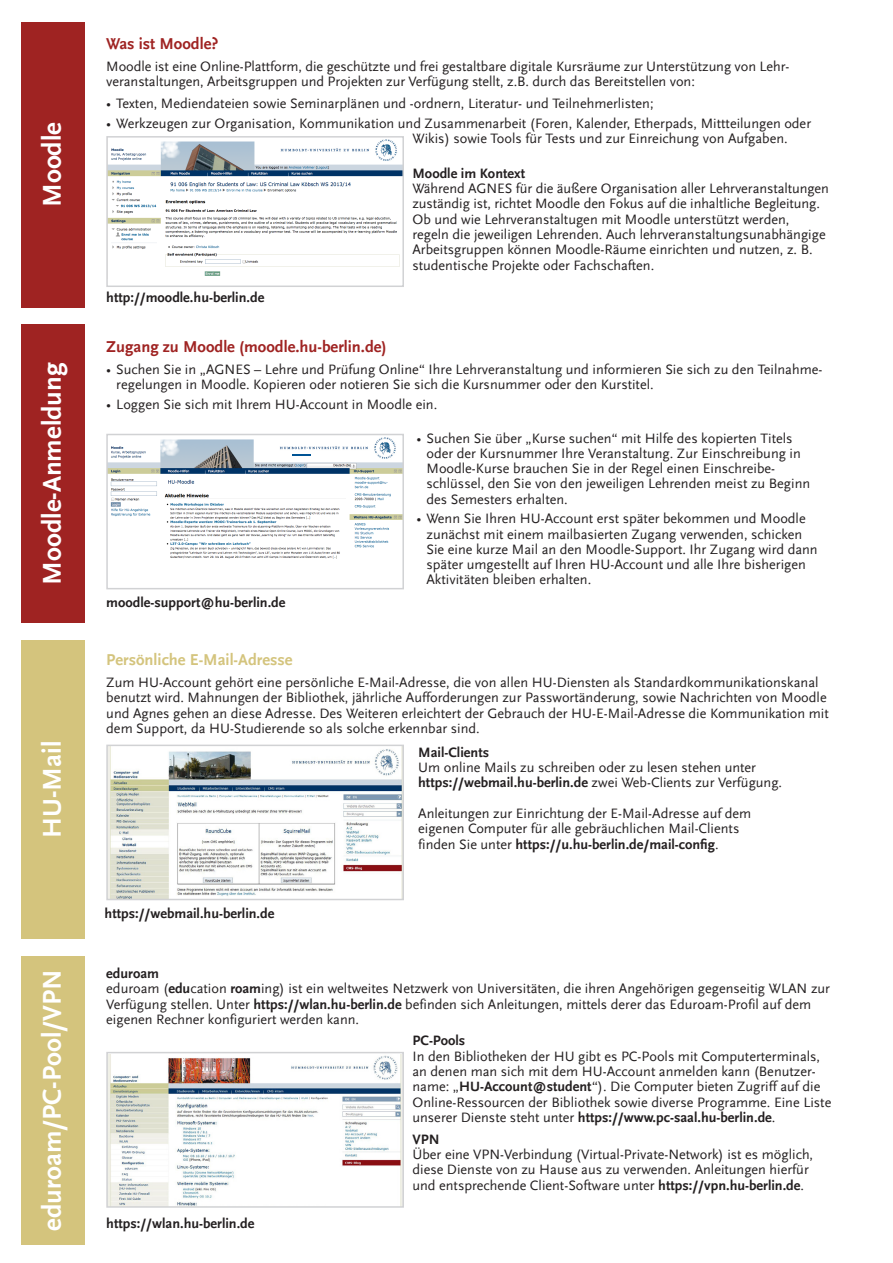
<style>
.page{position:relative;width:893px;height:1263px;background:#fff}
.page>*{position:absolute;margin:0;border:0;box-sizing:border-box;transform-origin:0 0}
.Seiten-Beschriftung{font:700 27px "HU Scala Sans";color:#fff}
.Block-Überschrift{font:700 16.5px "HU Scala Sans";color:#9f2322}
.Block-Überschrift-2{font:700 16.5px "HU Scala Sans";color:#d4c47d}
.Textblöcke{font:14.25px/15.3px "HU Scala Sans";color:#231f20}
.links{font:700 14.25px "HU Scala Sans";color:#231f20}
.Textblöcke-2{font:700 14.25px "HU Scala Sans";color:#231f20}
.s1{font-weight:700}
</style>
<div class="page">
<div style="left:21px;top:22px;width:64px;height:285px;background:#9f2322"></div>
<div style="left:21px;top:324px;width:64px;height:299px;background:#9f2322"></div>
<img style="left:109px;top:139px;width:292px;height:137px">
<div style="left:106px;top:136px;width:298px;height:151px;border:2px solid #d1d2d4"></div>
<img style="left:109px;top:437px;width:292px;height:122px">
<div style="left:106px;top:434px;width:298px;height:155px;border:2px solid #d1d2d4"></div>
<svg style="left:292px;top:454px;width:19px;height:2px"></svg>
<div style="left:21px;top:640px;width:64px;height:299px;background:#d4c47d"></div>
<img style="left:109px;top:748px;width:292px;height:149px">
<div style="left:106px;top:745px;width:298px;height:155px;border:2px solid #d1d2d4"></div>
<div style="left:21px;top:956px;width:64px;height:289px;background:#d4c47d"></div>
<img style="left:109px;top:1055px;width:292px;height:150px">
<div style="left:106px;top:1052px;width:298px;height:156px;border:2px solid #d1d2d4"></div>
<p class="Seiten-Beschriftung" style="left:37px;top:207px;width:86px;rotate:-90deg">Moodle</p>
<p class="Seiten-Beschriftung" style="left:37px;top:585px;width:224px;rotate:-90deg">Moodle-Anmeldung</p>
<p class="Seiten-Beschriftung" style="left:37px;top:838px;width:98px;rotate:-90deg">HU-Mail</p>
<p class="Block-Überschrift" style="left:106px;top:35px;width:113px">Was ist Moodle?</p>
<p class="Textblöcke" style="left:106px;top:59px;width:685px">Moodle ist eine Online-Plattform, die geschützte und frei gestaltbare digitale Kursräume zur Unterstützung von Lehr&shy;veranstaltungen, Arbeitsgruppen und Projekten zur Verfügung stellt, z.B. durch das Bereitstellen von:</p>
<p class="Textblöcke" style="left:106px;top:96px;width:549px">• Texten, Mediendateien sowie Seminarplänen und -ordnern, Literatur- und Teilnehmerlisten;</p>
<p class="Textblöcke" style="left:412px;top:116px;width:400px;text-indent:-306px">• Werkzeugen zur Organisation, Kommunikation und Zusammenarbeit (Foren, Kalender, Etherpads, Mittteilungen oder<br>Wikis) sowie Tools für Tests und zur Einreichung von Aufgaben.</p>
<p class="Textblöcke" style="left:412px;top:166px;width:418px"><span class="s1">Moodle im Kontext<br></span>Während AGNES für die äußere Organisation aller Lehrveranstaltungen zuständig ist, richtet Moodle den Fokus auf die inhaltliche Begleitung.<br>Ob und wie Lehrveranstaltugen mit Moodle unterstützt werden, regeln die jeweiligen Lehrenden. Auch lehrveranstaltungsunabhängige Arbeitsgruppen können Moodle-Räume einrichten und nutzen, z. B. studentische Projekte oder Fachschaften.</p>
<p class="links" style="left:106px;top:289px;width:160px">http://moodle.hu-berlin.de</p>
<p class="Block-Überschrift" style="left:106px;top:338px;width:282px">Zugang zu Moodle (moodle.hu-berlin.de)</p>
<p class="Textblöcke" style="left:116px;top:362px;width:706px;text-indent:-10px">• Suchen Sie in „AGNES – Lehre und Prüfung Online“ Ihre Lehrveranstaltung und informieren Sie sich zu den Teilnahme&shy;regelungen in Moodle. Kopieren oder notieren Sie sich die Kursnummer oder den Kurstitel.</p>
<p class="Textblöcke" style="left:106px;top:397px;width:332px">• Loggen Sie sich mit Ihrem HU-Account in Moodle ein.</p>
<p class="links" style="left:106px;top:594px;width:181px">moodle-support@hu-berlin.de</p>
<p class="Textblöcke" style="left:426px;top:430px;width:385px;text-indent:-10px">• Suchen Sie über „Kurse suchen“ mit Hilfe des kopierten Titels oder der Kursnummer Ihre Veranstaltung. Zur Einschreibung in Moodle-Kurse brauchen Sie in der Regel einen Einschreibe&shy;schlüssel, den Sie von den jeweiligen Lehrenden meist zu Beginn des Semesters erhalten.</p>
<p class="Textblöcke" style="left:426px;top:511px;width:393px;text-indent:-10px">• Wenn Sie Ihren HU-Account erst später bekommen und Moodle zunächst mit einem mailbasierten Zugang verwenden, schicken Sie eine kurze Mail an den Moodle-Support. Ihr Zugang wird dann später umgestellt auf Ihren HU-Account und alle Ihre bisherigen Aktivitäten bleiben erhalten.</p>
<p class="Block-Überschrift-2" style="left:106px;top:651px;width:188px">Persönliche E-Mail-Adresse</p>
<p class="Textblöcke" style="left:106px;top:675px;width:724px">Zum HU-Account gehört eine persönliche E-Mail-Adresse, die von allen HU-Diensten als Standardkommunikationskanal benutzt wird. Mahnungen der Bibliothek, jährliche Aufforderungen zur Passwortänderung, sowie Nachrichten von Moodle und Agnes gehen an diese Adresse. Des Weiteren erleichtert der Gebrauch der HU-E-Mail-Adresse die Kommunikation mit dem Support, da HU-Studierende so als solche erkennbar sind.</p>
<p class="Textblöcke-2" style="left:105px;top:905px;width:171px">https://webmail.hu-berlin.de</p>
<p class="Textblöcke" style="left:418px;top:745px;width:365px"><span class="s1">Mail-Clients<br></span>Um online Mails zu schreiben oder zu lesen stehen unter <span class="s1">https://webmail.hu-berlin.de</span> zwei Web-Clients zur Verfügung.</p>
<p class="Textblöcke" style="left:418px;top:806px;width:335px">Anleitungen zur Einrichtung der E-Mail-Adresse auf dem eigenen Computer für alle gebräuchlichen Mail-Clients finden Sie unter <span class="s1">https://u.hu-berlin.de/mail-config</span>.</p>
<p class="Seiten-Beschriftung" style="left:37px;top:1231px;width:263px;rotate:-90deg">eduroam/PC-Pool/VPN</p>
<p class="Textblöcke" style="left:106px;top:966px;width:725px"><span class="s1">eduroam<br></span>eduroam (<span class="s1">edu</span>cation <span class="s1">roam</span>ing) ist ein weltweites Netzwerk von Universitäten, die ihren Angehörigen gegenseitig WLAN zur Verfügung stellen. Unter <span class="s1">https://wlan.hu-berlin.de</span> befinden sich Anleitungen, mittels derer das Eduroam-Profil auf dem eigenen Rechner konfiguriert werden kann.</p>
<p class="Textblöcke" style="left:412px;top:1033px;width:420px"><span class="s1">PC-Pools<br></span>In den Bibliotheken der HU gibt es PC-Pools mit Computerterminals, an denen man sich mit dem HU-Account anmelden kann (Benutzer&shy;name: „<span class="s1">HU-Account@student</span>“). Die Computer bieten Zugriff auf die Online-Ressourcen der Bibliothek sowie diverse Programme. Eine Liste unserer Dienste steht unter <span class="s1">https://www.pc-saal.hu-berlin.de</span>.</p>
<p class="Textblöcke" style="left:412px;top:1132px;width:402px"><span class="s1">VPN<br></span>Über eine VPN-Verbindung (Virtual-Private-Network) ist es möglich, diese Dienste von zu Hause aus zu verwenden. Anleitungen hierfür und entsprechende Client-Software unter <span class="s1">https://vpn.hu-berlin.de</span>.</p>
<p class="Textblöcke-2" style="left:106px;top:1215px;width:150px">https://wlan.hu-berlin.de</p>
</div>
